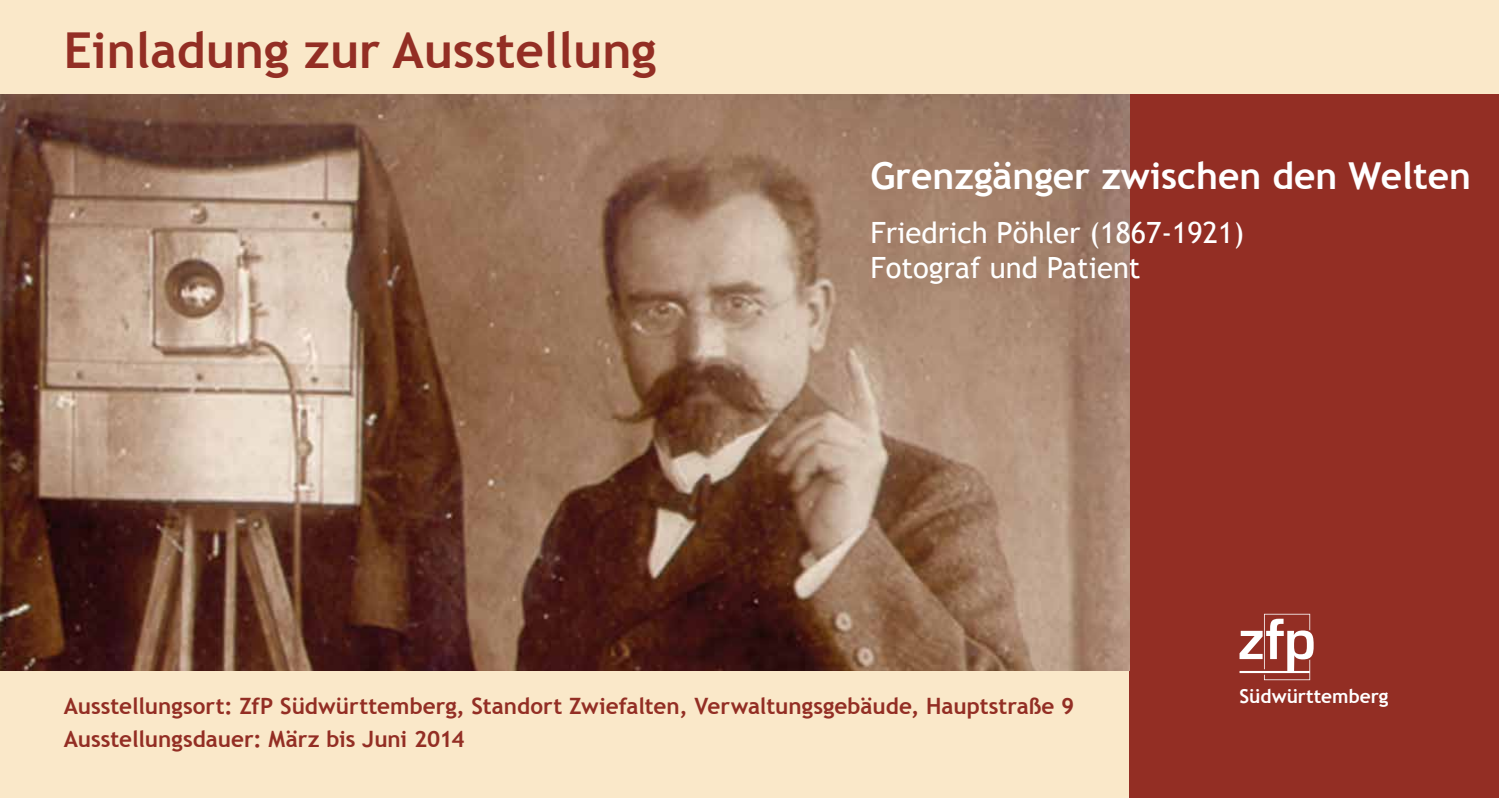
<style>
.page{position:relative;width:1499px;height:798px;background:#fff}
.page>*{position:absolute;margin:0;border:0;box-sizing:border-box;transform-origin:0 0}
.t1{font:700 49.5px "Trebuchet MS";color:#932e24}
.t2{font:700 37.12px "Trebuchet MS";color:#fff}
.t3{font:29.25px/35.1px "Trebuchet MS";color:#fff}
.t4{font:700 22.5px/33.3px "Trebuchet MS";color:#932e24}
.t5{font:700 19.12px "Trebuchet MS";color:#fff}
</style>
<div class="page">
<div style="left:0;top:0;width:1499px;height:797px;background:#fae8c9"></div>
<div style="left:1129px;top:94px;width:370px;height:703px;background:#932e24"></div>
<img style="left:0;top:94px;width:1129px;height:576px">
<svg style="left:1239px;top:613px;width:74px;height:67px"></svg>
<h1 class="t1" style="left:64px;top:20px;width:594px">Einladung zur Ausstellung</h1>
<h2 class="t2" style="left:870px;top:152px;width:602px">Grenzgänger zwischen den Welten</h2>
<h3 class="t3" style="left:870px;top:215px;width:375px">Friedrich Pöhler (1867-1921)<br>Fotograf und Patient</h3>
<p class="t4" style="left:64px;top:688px;width:1012px">Ausstellungsort: ZfP Südwürttemberg, Standort Zwiefalten, Verwaltungsgebäude, Hauptstraße 9<br>Ausstellungsdauer: März bis Juni 2014</p>
<p class="t5" style="left:1239px;top:684px;width:151px">Südwürttemberg</p>
</div>
